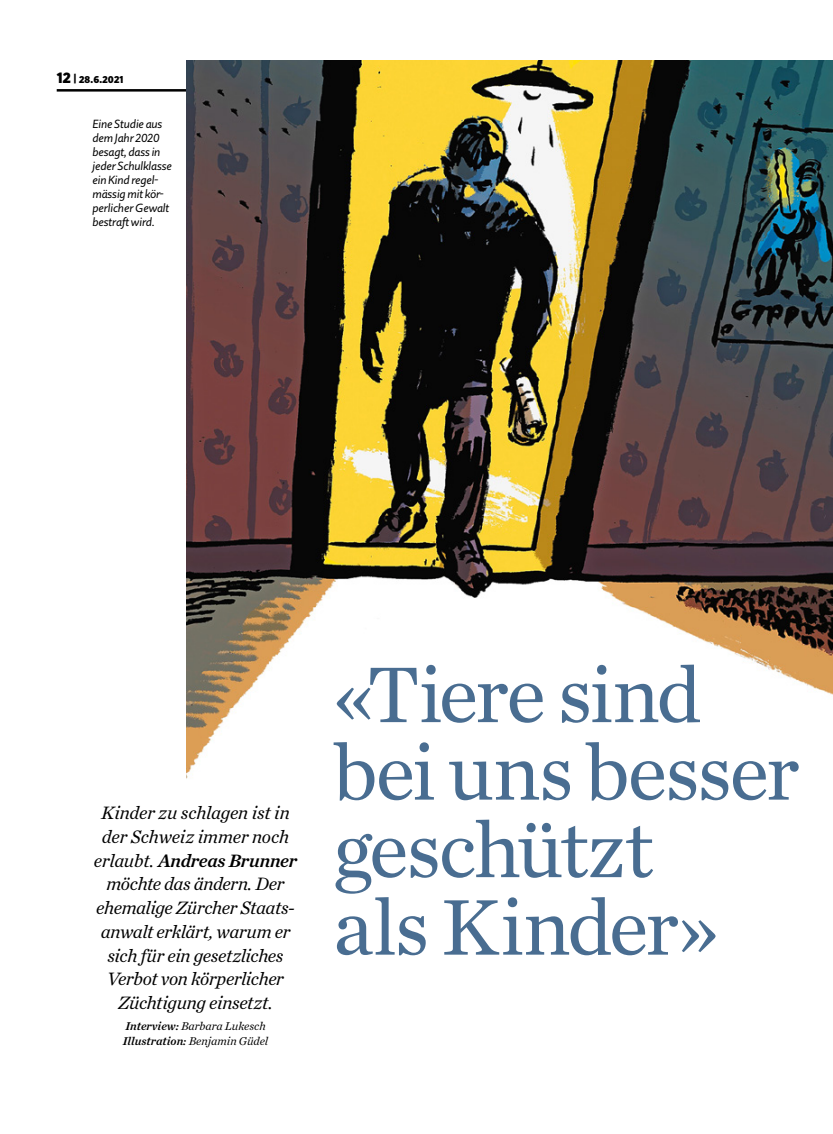
<style>
.page{position:relative;width:833px;height:1134px;background:#fff}
.page>*{position:absolute;margin:0;border:0;box-sizing:border-box;transform-origin:0 0}
._110_TI_68_CT_x04{font:82.5px/77.5px "Chronicle Text G1";letter-spacing:-.03em;color:#496d91}
._120_UT_15_CT_x06{font:italic 18.75px/23.8px "Chronicle Text G1";letter-spacing:-.015em;color:#000;text-align:center}
._310_Legende_QS_x11{font:italic 11.75px/14px "Quire Sans Pro";letter-spacing:-.01em;color:#000}
._130_AU_CT_x07{font:italic 11.75px "Chronicle Text G1 Semi";color:#000}
._130_AU_CT_x07-2{font:italic 11.75px "Chronicle Text G1";color:#000}
._300_Rubrik_Ausgabe{font:900 10px "Quire Sans Pro";letter-spacing:.015em;color:#000}
.s1{font-size:15px}
.s2{font-size:10.75px}
.s3{font-family:"Chronicle Text G1 Semi"}
.s4{font-family:"Chronicle Text G1"}
</style>
<div class="page">
<hr style="left:57px;top:89px;width:776px;height:3px;background:#000">
<img style="left:187px;top:61px;width:646px;height:717px">
<p class="_300_Rubrik_Ausgabe" style="left:57px;top:73px;width:68px"><span class="s1">12</span> <span class="s2">|</span> 28.6.2021</p>
<p class="_310_Legende_QS_x11" style="left:92px;top:117px;width:81px">Eine Studie aus dem Jahr 2020 besagt, dass in jeder Schulklasse ein Kind regel&shy;mässig mit kör&shy;perlicher Gewalt bestraft wird.</p>
<p class="_120_UT_15_CT_x06" style="left:94px;top:800px;width:205px">Kinder zu schlagen ist in der Schweiz immer noch erlaubt. <span class="s3">Andreas Brunner </span>möchte das ändern. Der ehemalige Zürcher Staats&shy;anwalt erklärt, warum er sich für ein gesetzliches<br>Verbot von körperlicher<br>Züchtigung einsetzt.</p>
<p class="_130_AU_CT_x07-2" style="left:125px;top:1017px;width:142px"><span class="s3">Interview:</span> Barbara Lukesch</p>
<p class="_130_AU_CT_x07" style="left:123px;top:1032px;width:147px">Illustration: <span class="s4">Benjamin Güdel</span></p>
<p class="_110_TI_68_CT_x04" style="left:333px;top:651px;width:468px">«Tiere sind bei uns besser geschützt<br>als Kinder»</p>
</div>
